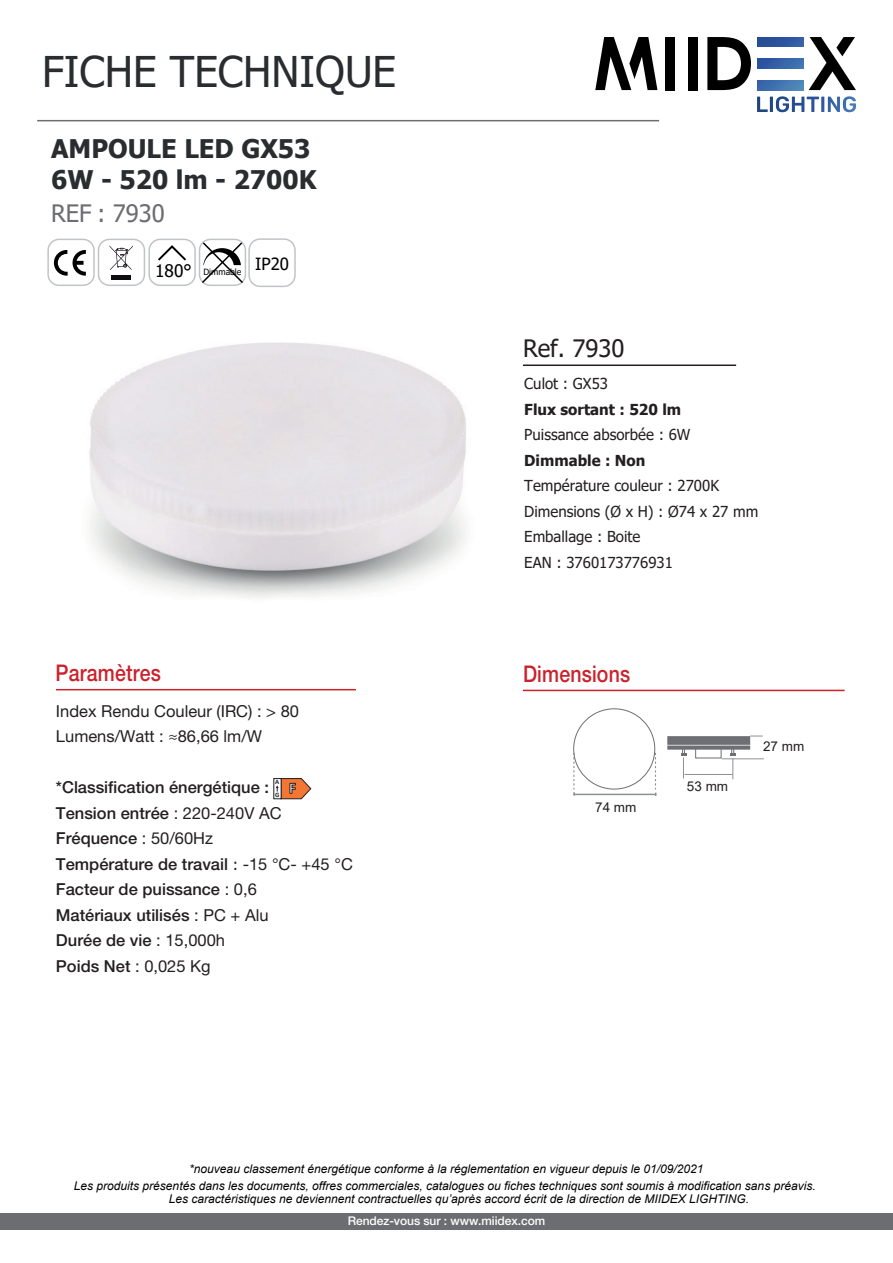
<style>
.page{position:relative;width:893px;height:1263px;background:#fff}
.page>*{position:absolute;margin:0;border:0;box-sizing:border-box;transform-origin:0 0}
.t1{font:42.3px "Tahoma";color:#292d2f}
.t2{font:700 25.65px/30.6px "Tahoma";color:#292d2f}
.t3{font:24px "Tahoma";color:#6c6d70}
.t4{font:24px "Tahoma";color:#231f20}
.t5{font:500 22.95px "Helvetica Neue LT Std";letter-spacing:.01em;color:#cb212b;scale:.85 1}
.t6{font:500 16.5px/25.5px "Helvetica Neue LT Std";color:#231f20}
.t7{font:16.5px/25.5px "Helvetica Neue LT Std";color:#231f20}
.t8{font:15.15px/25.5px "Tahoma";color:#231f20}
.t9{font:700 15.15px "Tahoma";color:#231f20}
.t10{font:13.5px "Arial";color:#231f20}
.t11{font:italic 12px "Arial";color:#000001}
.t12{font:500 12px "Helvetica Neue LT Std";letter-spacing:-.005em;color:#fff}
.t13{font:8.7px "Tahoma";color:#000}
.t14{font:700 6.75px/13.2px "Calibri";color:#231f20}
.s1{font-size:17.25px}
.s2{font-size:16.65px}
.s3{font-weight:400}
.s4{font-family:"Tahoma";font-weight:400;font-size:15.15px}
</style>
<div class="page">
<div style="left:47px;top:239px;width:48px;height:47px;border:1px solid #c1c4c7;border-radius:11px"></div>
<div style="left:98px;top:239px;width:47px;height:47px;border:1px solid #c1c4c7;border-radius:11px"></div>
<svg style="left:54px;top:250px;width:32px;height:26px"></svg>
<svg style="left:109px;top:245px;width:24px;height:25px"></svg>
<div style="left:111px;top:275px;width:20px;height:5px;background:#0f0c12"></div>
<div style="left:148px;top:239px;width:48px;height:47px;border:1px solid #c1c4c7;border-radius:11px"></div>
<svg style="left:158px;top:245px;width:28px;height:16px"></svg>
<div style="left:199px;top:239px;width:47px;height:47px;border:1px solid #c1c4c7;border-radius:11px"></div>
<svg style="left:200px;top:241px;width:45px;height:44px"></svg>
<div style="left:248px;top:238px;width:48px;height:49px;border:1px solid #c1c4c7;border-radius:11px"></div>
<hr style="left:523px;top:364px;width:213px;height:2px;background:#231f20">
<hr style="left:574px;top:794px;width:82px;height:1px;background:#8e9092">
<svg style="left:573px;top:755px;width:2px;height:41px"></svg>
<svg style="left:655px;top:753px;width:1px;height:43px"></svg>
<div style="left:573px;top:708px;width:82px;height:81px;border:1px solid #6e6f74;border-radius:50%"></div>
<svg style="left:667px;top:736px;width:96px;height:43px"></svg>
<hr style="left:722px;top:758px;width:42px;height:1px;background:#8e9092">
<div style="left:0;top:1213px;width:893px;height:17px;background:#6c6d70"></div>
<svg style="left:274px;top:778px;width:2px;height:21px"></svg>
<svg style="left:276px;top:778px;width:35px;height:21px"></svg>
<hr style="left:56px;top:689px;width:300px;height:1px;background:#d01f26">
<hr style="left:523px;top:690px;width:322px;height:1px;background:#d01f26">
<hr style="left:37px;top:120px;width:622px;height:1px;background:#6c6d70">
<svg style="left:809px;top:37px;width:47px;height:53px"></svg>
<svg style="left:707px;top:37px;width:44px;height:53px"></svg>
<div style="left:688px;top:37px;width:10px;height:53px;background:#000001"></div>
<div style="left:665px;top:37px;width:10px;height:53px;background:#000001"></div>
<svg style="left:757px;top:96px;width:99px;height:16px"></svg>
<svg style="left:595px;top:37px;width:62px;height:53px"></svg>
<svg style="left:757px;top:37px;width:46px;height:9px"></svg>
<svg style="left:757px;top:59px;width:46px;height:9px"></svg>
<svg style="left:757px;top:81px;width:46px;height:9px"></svg>
<h1 class="t1" style="left:42px;top:43px;width:356px">FICHE TECHNIQUE</h1>
<h2 class="t2" style="left:51px;top:134px;width:267px">AMPOULE LED GX53<br>6W - 520 lm - 2700K</h2>
<h3 class="t3" style="left:51px;top:198px;width:115px">REF : 7930</h3>
<p class="t13" style="left:155px;top:266px;width:135px"><span class="s1">180°</span> Dimmable <sup>IP20</sup></p>
<h3 class="t4" style="left:523px;top:332px;width:103px">Ref. 7930</h3>
<p class="t8" style="left:524px;top:372px;width:85px">Culot : GX53</p>
<p class="t9" style="left:524px;top:399px;width:158px">Flux sortant : 520 lm</p>
<p class="t8" style="left:524px;top:423px;width:168px">Puissance absorbée : 6W</p>
<p class="t9" style="left:524px;top:450px;width:123px">Dimmable : Non</p>
<p class="t8" style="left:524px;top:474px;width:236px">Température couleur : 2700K<br>Dimensions (Ø x H) : Ø74 x 27 mm<br>Emballage : Boite<br>EAN : 3760173776931</p>
<h3 class="t5" style="left:56px;top:659px;width:125px">Paramètres</h3>
<h3 class="t5" style="left:523px;top:660px;width:128px">Dimensions</h3>
<h3 class="t7" style="left:56px;top:698px;width:245px">Index Rendu Couleur (IRC) : &gt; 80<br>Lumens/Watt : <span class="s2">≈</span>86,66 lm/W</h3>
<h3 class="t6" style="left:56px;top:774px;width:298px">*Classification énergétique :<br>Tension entrée <span class="s3">: 220-240V AC<br></span>Fréquence <span class="s3">: 50/60Hz<br></span>Température de travail <span class="s4">:</span> <span class="s3">-15 °C- +45 °C<br></span>Facteur de puissance <span class="s3">: 0,6<br></span>Matériaux utilisés <span class="s3">: PC + Alu<br></span>Durée de vie <span class="s3">: 15,000h<br></span>Poids Net <span class="s3">: 0,025 Kg</span></h3>
<p class="t14" style="left:275px;top:775px;width:6px">A<br>G</p>
<p class="t10" style="left:595px;top:798px;width:43px">74 mm</p>
<p class="t10" style="left:687px;top:777px;width:43px">53 mm</p>
<p class="t10" style="left:763px;top:737px;width:43px">27 mm</p>
<p class="t11" style="left:189px;top:1161px;width:516px">*nouveau classement énergétique conforme à la réglementation en vigueur depuis le 01/09/2021</p>
<p class="t11" style="left:74px;top:1178px;width:743px">Les produits présentés dans les documents, offres commerciales, catalogues ou fiches techniques sont soumis à modification sans préavis.</p>
<p class="t11" style="left:169px;top:1191px;width:582px">Les caractéristiques ne deviennent contractuelles qu’après accord écrit de la direction de MIIDEX LIGHTING.</p>
<p class="t12" style="left:348px;top:1213px;width:199px">Rendez-vous sur : www.miidex.com</p>
</div>
